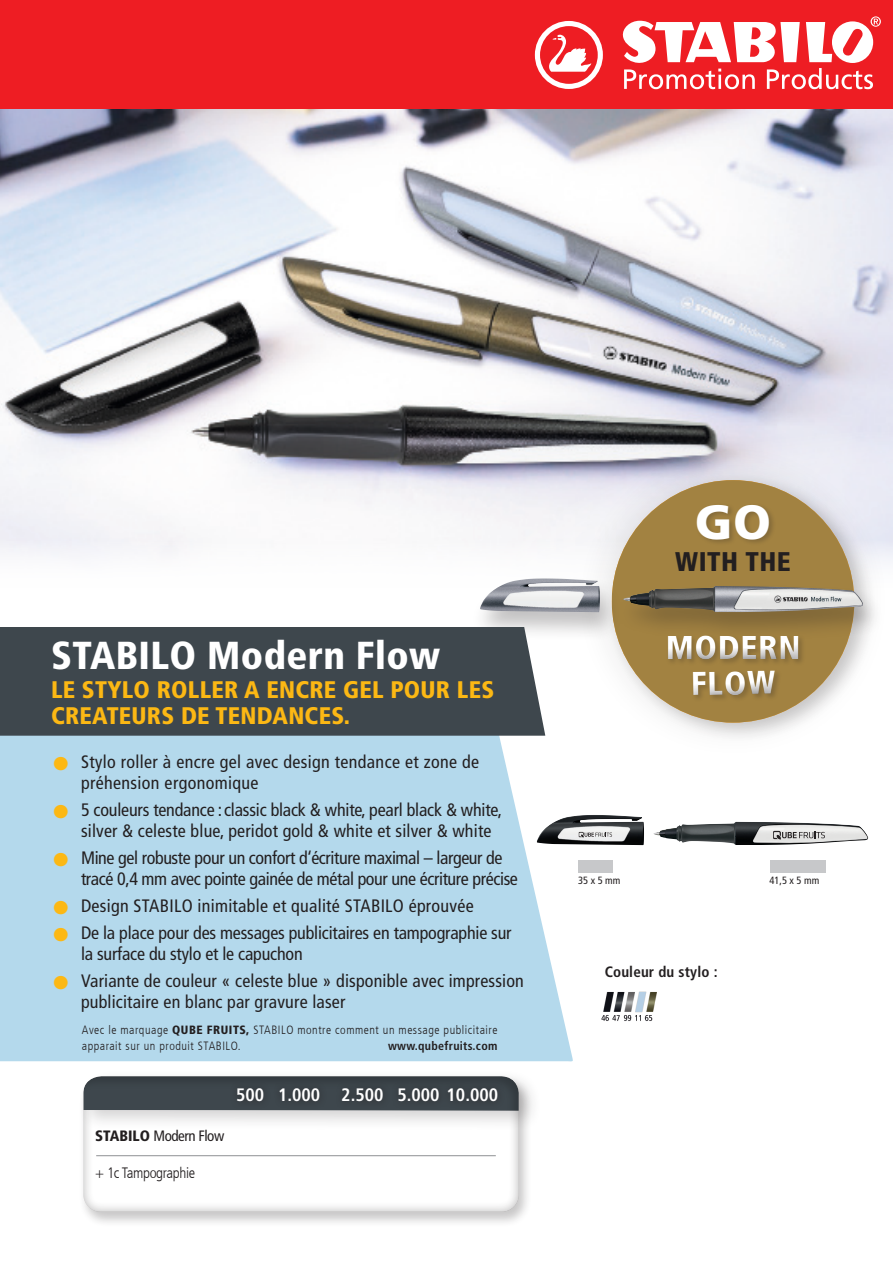
<style>
.page{position:relative;width:893px;height:1263px;background:#fff}
.page>*{position:absolute;margin:0;border:0;box-sizing:border-box;transform-origin:0 0}
.t1{font:900 48px "Frutiger LT Com";color:#fff}
.t2{font:900 condensed 39px "Frutiger LT Com";letter-spacing:.01em;color:#fff}
.t3{font:900 condensed 33px "Frutiger LT Com";letter-spacing:.02em;color:#fff}
.t4{font:900 condensed 27px "Frutiger LT Com";letter-spacing:.02em;color:#231f20}
.t5{font:900 condensed 24px/25.5px "Frutiger LT Com";letter-spacing:.01em;color:#fcb814}
.List_Paragraph{font:condensed 18px/21px "Frutiger LT Com";letter-spacing:.01em;color:#231f20}
.List_Paragraph-2{font:condensed 18px/21px "Frutiger LT Com";letter-spacing:-.01em;color:#231f20}
.List_Paragraph-3{font:condensed 18px/21px "Frutiger LT Com";letter-spacing:-.02em;color:#231f20}
.t6{font:700 condensed 18px "Frutiger LT Com";color:#fff}
.t7{font:condensed 15px "Frutiger LT Com";letter-spacing:-.03em;color:#231f20}
.t8{font:300 condensed 15px "Frutiger LT Com";letter-spacing:-.02em;color:#231f20}
.Text{font:700 condensed 15px "Frutiger LT Com";letter-spacing:.01em;color:#231f20}
.Text-2{font:300 condensed 12px/16.5px "Frutiger LT Com";letter-spacing:.045em;color:#231f20}
.Text-3{font:700 condensed 12px "Frutiger LT Com";letter-spacing:.025em;color:#231f20}
.t9{font:condensed 10.5px "Frutiger LT Com";color:#231f20}
.s1{font-weight:300;font-size:39px;color:#fcb814}
.s2{font-weight:900}
</style>
<div class="page">
<img style="left:573px;top:815px;width:71px;height:30px">
<img style="left:653px;top:822px;width:215px;height:23px">
<img style="left:0;top:109px;width:893px;height:447px">
<svg style="left:460px;top:411px;width:433px;height:217px"></svg>
<div style="left:0;top:736px;width:573px;height:326px;background:#b4d9ec"></div>
<div style="left:79px;top:1075px;width:453px;height:153px;background:#231f20;opacity:.25"></div>
<div style="left:82px;top:1073px;width:439px;height:140px;background:#231f20;opacity:.33"></div>
<div style="left:78px;top:1068px;width:463px;height:63px;background:#231f20;opacity:.2"></div>
<div style="left:82px;top:1073px;width:439px;height:38px;background:#231f20;opacity:.22"></div>
<hr style="left:96px;top:1155px;width:400px;height:1px;background:#939598">
<div style="left:573px;top:441px;width:320px;height:320px;background:#231f20;opacity:.14"></div>
<div style="left:612px;top:480px;width:242px;height:243px;background:#a28241;border-radius:121px"></div>
<div style="left:0;top:0;width:893px;height:109px;background:#ee1d23"></div>
<svg style="left:622px;top:16px;width:259px;height:73px"></svg>
<svg style="left:535px;top:21px;width:68px;height:68px"></svg>
<div style="left:471px;top:575px;width:414px;height:67px;background:#231f20;opacity:.28"></div>
<img style="left:480px;top:578px;width:383px;height:34px">
<div style="left:773px;top:829px;width:54px;height:12px;background:#231f20;opacity:.95"></div>
<div style="left:229px;top:1081px;width:276px;height:28px;background:#3a4147"></div>
<img style="left:601px;top:991px;width:56px;height:30px">
<div style="left:770px;top:860px;width:55px;height:13px;background:#c7c8ca"></div>
<div style="left:578px;top:860px;width:34px;height:13px;background:#c7c8ca"></div>
<div style="left:578px;top:830px;width:36px;height:9px;background:#231f20;opacity:.95"></div>
<svg style="left:693px;top:670px;width:115px;height:35px"></svg>
<div style="left:661px;top:627px;width:171px;height:41px;background:#231f20;opacity:.75"></div>
<div style="left:695px;top:503px;width:81px;height:43px;background:#231f20;opacity:.24"></div>
<div style="left:0;top:628px;width:546px;height:108px;background:#3e474d"></div>
<p class="t2" style="left:51px;top:632px;width:391px">STABILO Modern Flow</p>
<p class="t5" style="left:51px;top:677px;width:445px">LE STYLO ROLLER A ENCRE GEL POUR LES<br>CREATEURS DE TENDANCES.</p>
<p class="List_Paragraph" style="left:81px;top:751px;width:400px;text-indent:-30px"><span class="s1">•</span> Stylo roller à encre gel avec design tendance et zone de préhension ergonomique</p>
<p class="List_Paragraph-2" style="left:81px;top:799px;width:423px;text-indent:-30px"><span class="s1">•</span> 5 couleurs tendance : classic black &amp; white, pearl black &amp; white, silver &amp; celeste blue, peridot gold &amp; white et silver &amp; white</p>
<p class="List_Paragraph-3" style="left:81px;top:847px;width:438px;text-indent:-30px"><span class="s1">•</span> Mine gel robuste pour un confort d‘écriture maximal – largeur de tracé 0,4 mm avec pointe gainée de métal pour une écriture précise</p>
<p class="List_Paragraph" style="left:51px;top:895px;width:424px"><span class="s1">•</span> Design STABILO inimitable et qualité STABILO éprouvée</p>
<p class="List_Paragraph-2" style="left:81px;top:922px;width:432px;text-indent:-30px"><span class="s1">•</span> De la place pour des messages publicitaires en tampographie sur la surface du stylo et le capuchon</p>
<p class="List_Paragraph" style="left:81px;top:970px;width:444px;text-indent:-30px"><span class="s1">•</span> Variante de couleur « celeste blue » disponible avec impression publicitaire en blanc par gravure laser</p>
<p class="Text-2" style="left:82px;top:1021px;width:417px">Avec le marquage <span class="s2">QUBE FRUITS,</span> STABILO montre comment un message publicitaire apparait sur un produit STABILO.</p>
<p class="Text-3" style="left:388px;top:1039px;width:111px">www.qubefruits.com</p>
<p class="t7" style="left:95px;top:1126px;width:131px"><span class="s2">STABILO</span> Modern Flow</p>
<p class="t8" style="left:95px;top:1164px;width:102px">+ 1c Tampographie</p>
<p class="t6" style="left:236px;top:1084px;width:264px">500 1.000 2.500 5.000 10.000</p>
<p class="t1" style="left:695px;top:492px;width:77px">GO</p>
<p class="t4" style="left:675px;top:545px;width:117px">WITH THE</p>
<h3 class="t3" style="left:666px;top:627px;width:136px">MODERN</h3>
<h3 class="t3" style="left:690px;top:663px;width:86px;rotate:-1deg">FLOW</h3>
<p class="t9" style="left:578px;top:874px;width:44px">35 x 5 mm</p>
<p class="t9" style="left:769px;top:874px;width:51px">41,5 x 5 mm</p>
<p class="Text" style="left:605px;top:962px;width:114px">Couleur du stylo :</p>
</div>
